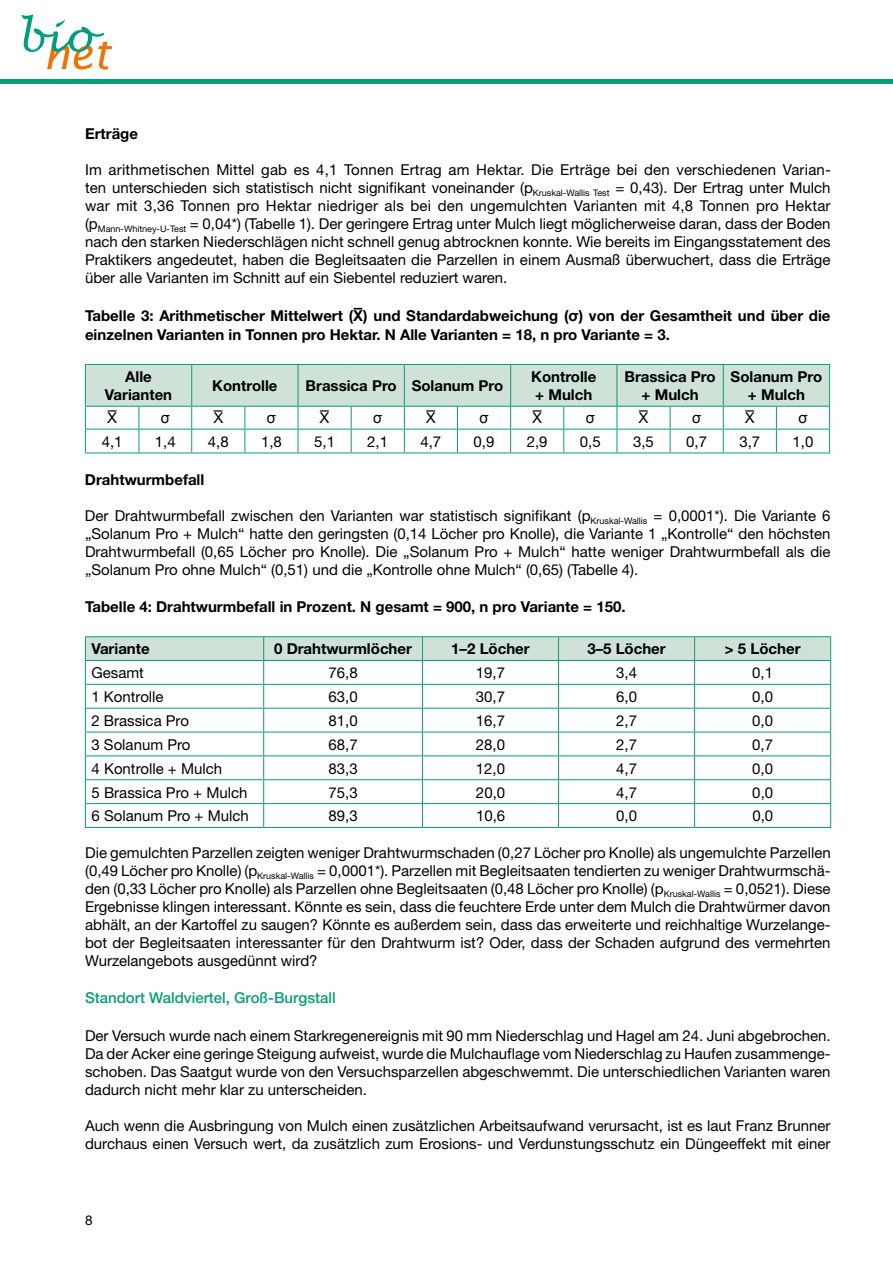
<style>
.page{position:relative;width:893px;height:1263px;background:#fff}
.page>*{position:absolute;margin:0;border:0;box-sizing:border-box;transform-origin:0 0}
.t1{font:15px/18px "Helvetica Neue";color:#000;text-align:justify}
.t2{font:700 15px/18px "Helvetica Neue";color:#000;text-align:center}
.t3{font:500 15px "Helvetica Neue";color:#099d7b}
.t4{font:15px "Arial";color:#000}
.t5{font:13.5px "Helvetica Neue";color:#000}
.s1{font-family:"Arial"}
</style>
<div class="page">
<div style="left:0;top:79px;width:893px;height:5px;background:#099d7b"></div>
<svg style="left:22px;top:14px;width:90px;height:56px"></svg>
<svg style="left:85px;top:364px;width:745px;height:89px"></svg>
<hr style="left:85px;top:453px;width:54px;height:1px;background:#099d7b">
<hr style="left:139px;top:453px;width:53px;height:1px;background:#099d7b">
<hr style="left:192px;top:453px;width:53px;height:1px;background:#099d7b">
<hr style="left:245px;top:453px;width:53px;height:1px;background:#099d7b">
<hr style="left:298px;top:453px;width:53px;height:1px;background:#099d7b">
<hr style="left:351px;top:453px;width:53px;height:1px;background:#099d7b">
<hr style="left:404px;top:453px;width:53px;height:1px;background:#099d7b">
<hr style="left:457px;top:453px;width:54px;height:1px;background:#099d7b">
<hr style="left:511px;top:453px;width:53px;height:1px;background:#099d7b">
<hr style="left:564px;top:453px;width:53px;height:1px;background:#099d7b">
<hr style="left:617px;top:453px;width:53px;height:1px;background:#099d7b">
<hr style="left:670px;top:453px;width:53px;height:1px;background:#099d7b">
<hr style="left:723px;top:453px;width:53px;height:1px;background:#099d7b">
<hr style="left:776px;top:453px;width:54px;height:1px;background:#099d7b">
<hr style="left:85px;top:636px;width:179px;height:1px;background:#099d7b">
<hr style="left:264px;top:636px;width:158px;height:1px;background:#099d7b">
<hr style="left:422px;top:636px;width:136px;height:1px;background:#099d7b">
<hr style="left:558px;top:636px;width:137px;height:1px;background:#099d7b">
<hr style="left:695px;top:636px;width:136px;height:1px;background:#099d7b">
<svg style="left:85px;top:637px;width:746px;height:190px"></svg>
<hr style="left:85px;top:827px;width:179px;height:1px;background:#099d7b">
<hr style="left:264px;top:827px;width:158px;height:1px;background:#099d7b">
<hr style="left:422px;top:827px;width:136px;height:1px;background:#099d7b">
<hr style="left:558px;top:827px;width:137px;height:1px;background:#099d7b">
<hr style="left:695px;top:827px;width:136px;height:1px;background:#099d7b">
<p class="t2" style="left:85px;top:124px;width:55px">Erträge</p>
<p class="t1" style="left:85px;top:160px;width:747px">Im arithmetischen Mittel gab es 4,1 Tonnen Ertrag am Hektar. Die Erträge bei den verschiedenen Varian&shy;ten unterschieden sich statistisch nicht signifikant voneinander (p<sub>Kruskal-Wallis</sub> <sub>Test</sub> = 0,43). Der Ertrag unter Mulch war mit 3,36 Tonnen pro Hektar niedriger als bei den ungemulchten Varianten mit 4,8 Tonnen pro Hektar (p<sub>Mann-Whitney-U-Test</sub> = 0,04*) (Tabelle 1). Der geringere Ertrag unter Mulch liegt möglicherweise daran, dass der Boden nach den starken Niederschlägen nicht schnell genug abtrocknen konnte. Wie bereits im Eingangsstatement des Praktikers angedeutet, haben die Begleitsaaten die Parzellen in einem Ausmaß überwuchert, dass die Erträge über alle Varianten im Schnitt auf ein Siebentel reduziert waren.</p>
<p class="t2" style="left:85px;top:305px;width:747px;line-height:19.5px;text-align:left">Tabelle 3: Arithmetischer Mittelwert (<span class="s1">X̅</span>) und Standardabweichung (<span class="s1">σ</span>) von der Gesamtheit und über die einzelnen Varianten in Tonnen pro Hektar. N Alle Varianten = 18, n pro Variante = 3.</p>
<p class="t2" style="left:105px;top:367px;width:69px">Alle<br>Varianten</p>
<p class="t2" style="left:212px;top:376px;width:67px">Kontrolle</p>
<p class="t2" style="left:306px;top:376px;width:199px">Brassica Pro Solanum Pro</p>
<p class="t2" style="left:531px;top:367px;width:67px;text-align:left">Kontrolle + Mulch</p>
<p class="t2" style="left:625px;top:367px;width:93px">Brassica Pro + Mulch</p>
<p class="t2" style="left:731px;top:367px;width:93px">Solanum Pro + Mulch</p>
<p class="t4" style="left:107px;top:408px;width:15px">X̅</p>
<p class="t4" style="left:161px;top:408px;width:11px">σ</p>
<p class="t4" style="left:213px;top:408px;width:15px">X̅</p>
<p class="t4" style="left:267px;top:408px;width:11px">σ</p>
<p class="t4" style="left:320px;top:408px;width:15px">X̅</p>
<p class="t4" style="left:373px;top:408px;width:11px">σ</p>
<p class="t4" style="left:426px;top:408px;width:15px">X̅</p>
<p class="t4" style="left:479px;top:408px;width:11px">σ</p>
<p class="t4" style="left:532px;top:408px;width:15px">X̅</p>
<p class="t4" style="left:586px;top:408px;width:11px">σ</p>
<p class="t4" style="left:638px;top:408px;width:15px">X̅</p>
<p class="t4" style="left:692px;top:408px;width:11px">σ</p>
<p class="t4" style="left:745px;top:408px;width:15px">X̅</p>
<p class="t4" style="left:798px;top:408px;width:11px">σ</p>
<p class="t1" style="left:102px;top:432px;width:22px">4,1</p>
<p class="t1" style="left:155px;top:432px;width:22px">1,4</p>
<p class="t1" style="left:208px;top:432px;width:22px">4,8</p>
<p class="t1" style="left:261px;top:432px;width:22px">1,8</p>
<p class="t1" style="left:314px;top:432px;width:22px">5,1</p>
<p class="t1" style="left:367px;top:432px;width:22px">2,1</p>
<p class="t1" style="left:420px;top:432px;width:22px">4,7</p>
<p class="t1" style="left:474px;top:432px;width:22px">0,9</p>
<p class="t1" style="left:527px;top:432px;width:22px">2,9</p>
<p class="t1" style="left:580px;top:432px;width:22px">0,5</p>
<p class="t1" style="left:633px;top:432px;width:22px">3,5</p>
<p class="t1" style="left:686px;top:432px;width:22px">0,7</p>
<p class="t1" style="left:739px;top:432px;width:22px">3,7</p>
<p class="t1" style="left:792px;top:432px;width:22px">1,0</p>
<p class="t2" style="left:85px;top:470px;width:121px">Drahtwurmbefall</p>
<p class="t1" style="left:85px;top:506px;width:747px">Der Drahtwurmbefall zwischen den Varianten war statistisch signifikant (p<sub>Kruskal-Wallis</sub> = 0,0001*). Die Variante 6 „Solanum Pro + Mulch“ hatte den geringsten (0,14 Löcher pro Knolle), die Variante 1 „Kontrolle“ den höchsten Drahtwurmbefall (0,65 Löcher pro Knolle). Die „Solanum Pro + Mulch“ hatte weniger Drahtwurmbefall als die „Solanum Pro ohne Mulch“ (0,51) und die „Kontrolle ohne Mulch“ (0,65) (Tabelle 4).</p>
<p class="t2" style="left:85px;top:598px;width:542px">Tabelle 4: Drahtwurmbefall in Prozent. N gesamt = 900, n pro Variante = 150.</p>
<p class="t2" style="left:91px;top:640px;width:60px">Variante</p>
<p class="t2" style="left:274px;top:640px;width:139px">0 Drahtwurmlöcher</p>
<p class="t2" style="left:451px;top:640px;width:80px">1–2 Löcher</p>
<p class="t2" style="left:587px;top:640px;width:80px">3–5 Löcher</p>
<p class="t2" style="left:725px;top:640px;width:77px">&gt; 5 Löcher</p>
<p class="t1" style="left:91px;top:664px;width:54px">Gesamt</p>
<p class="t1" style="left:328px;top:664px;width:31px">76,8</p>
<p class="t1" style="left:476px;top:664px;width:31px">19,7</p>
<p class="t1" style="left:616px;top:664px;width:22px">3,4</p>
<p class="t1" style="left:752px;top:664px;width:22px">0,1</p>
<p class="t1" style="left:91px;top:688px;width:74px">1 Kontrolle</p>
<p class="t1" style="left:328px;top:688px;width:31px">63,0</p>
<p class="t1" style="left:476px;top:688px;width:31px">30,7</p>
<p class="t1" style="left:616px;top:688px;width:22px">6,0</p>
<p class="t1" style="left:752px;top:688px;width:22px">0,0</p>
<p class="t1" style="left:91px;top:711px;width:99px">2 Brassica Pro</p>
<p class="t1" style="left:329px;top:711px;width:31px">81,0</p>
<p class="t1" style="left:476px;top:711px;width:31px">16,7</p>
<p class="t1" style="left:616px;top:711px;width:22px">2,7</p>
<p class="t1" style="left:752px;top:711px;width:22px">0,0</p>
<p class="t1" style="left:91px;top:735px;width:100px">3 Solanum Pro</p>
<p class="t1" style="left:329px;top:735px;width:31px">68,7</p>
<p class="t1" style="left:476px;top:735px;width:31px">28,0</p>
<p class="t1" style="left:616px;top:735px;width:22px">2,7</p>
<p class="t1" style="left:752px;top:735px;width:22px">0,7</p>
<p class="t1" style="left:91px;top:759px;width:132px">4 Kontrolle + Mulch</p>
<p class="t1" style="left:329px;top:759px;width:31px">83,3</p>
<p class="t1" style="left:476px;top:759px;width:31px">12,0</p>
<p class="t1" style="left:616px;top:759px;width:22px">4,7</p>
<p class="t1" style="left:752px;top:759px;width:22px">0,0</p>
<p class="t1" style="left:92px;top:783px;width:157px">5 Brassica Pro + Mulch</p>
<p class="t1" style="left:329px;top:783px;width:31px">75,3</p>
<p class="t1" style="left:476px;top:783px;width:31px">20,0</p>
<p class="t1" style="left:616px;top:783px;width:22px">4,7</p>
<p class="t1" style="left:752px;top:783px;width:22px">0,0</p>
<p class="t1" style="left:92px;top:807px;width:159px">6 Solanum Pro + Mulch</p>
<p class="t1" style="left:329px;top:807px;width:31px">89,3</p>
<p class="t1" style="left:476px;top:807px;width:31px">10,6</p>
<p class="t1" style="left:616px;top:807px;width:22px">0,0</p>
<p class="t1" style="left:752px;top:807px;width:22px">0,0</p>
<p class="t1" style="left:85px;top:843px;width:747px">Die gemulchten Parzellen zeigten weniger Drahtwurmschaden (0,27 Löcher pro Knolle) als ungemulchte Parzellen (0,49 Löcher pro Knolle) (p<sub>Kruskal-Wallis</sub> = 0,0001*). Parzellen mit Begleitsaaten tendierten zu weniger Drahtwurmschä&shy;den (0,33 Löcher pro Knolle) als Parzellen ohne Begleitsaaten (0,48 Löcher pro Knolle) (p<sub>Kruskal-Wallis</sub> = 0,0521). Diese Ergebnisse klingen interessant. Könnte es sein, dass die feuchtere Erde unter dem Mulch die Drahtwürmer davon abhält, an der Kartoffel zu saugen? Könnte es außerdem sein, dass das erweiterte und reichhaltige Wurzelange&shy;bot der Begleitsaaten interessanter für den Drahtwurm ist? Oder, dass der Schaden aufgrund des vermehrten Wurzelangebots ausgedünnt wird?</p>
<p class="t3" style="left:85px;top:989px;width:252px">Standort Waldviertel, Groß-Burgstall</p>
<p class="t1" style="left:85px;top:1026px;width:747px">Der Versuch wurde nach einem Starkregenereignis mit 90 mm Niederschlag und Hagel am 24. Juni abgebrochen.<br>Da der Acker eine geringe Steigung aufweist, wurde die Mulchauflage vom Niederschlag zu Haufen zusammenge&shy;schoben. Das Saatgut wurde von den Versuchsparzellen abgeschwemmt. Die unterschiedlichen Varianten waren dadurch nicht mehr klar zu unterscheiden.</p>
<p class="t1" style="left:85px;top:1116px;width:747px">Auch wenn die Ausbringung von Mulch einen zusätzlichen Arbeitsaufwand verursacht, ist es laut Franz Brunner durchaus einen Versuch wert, da zusätzlich zum Erosions- und Verdunstungsschutz ein Düngeeffekt mit einer</p>
<p class="t5" style="left:85px;top:1212px;width:9px">8</p>
</div>
